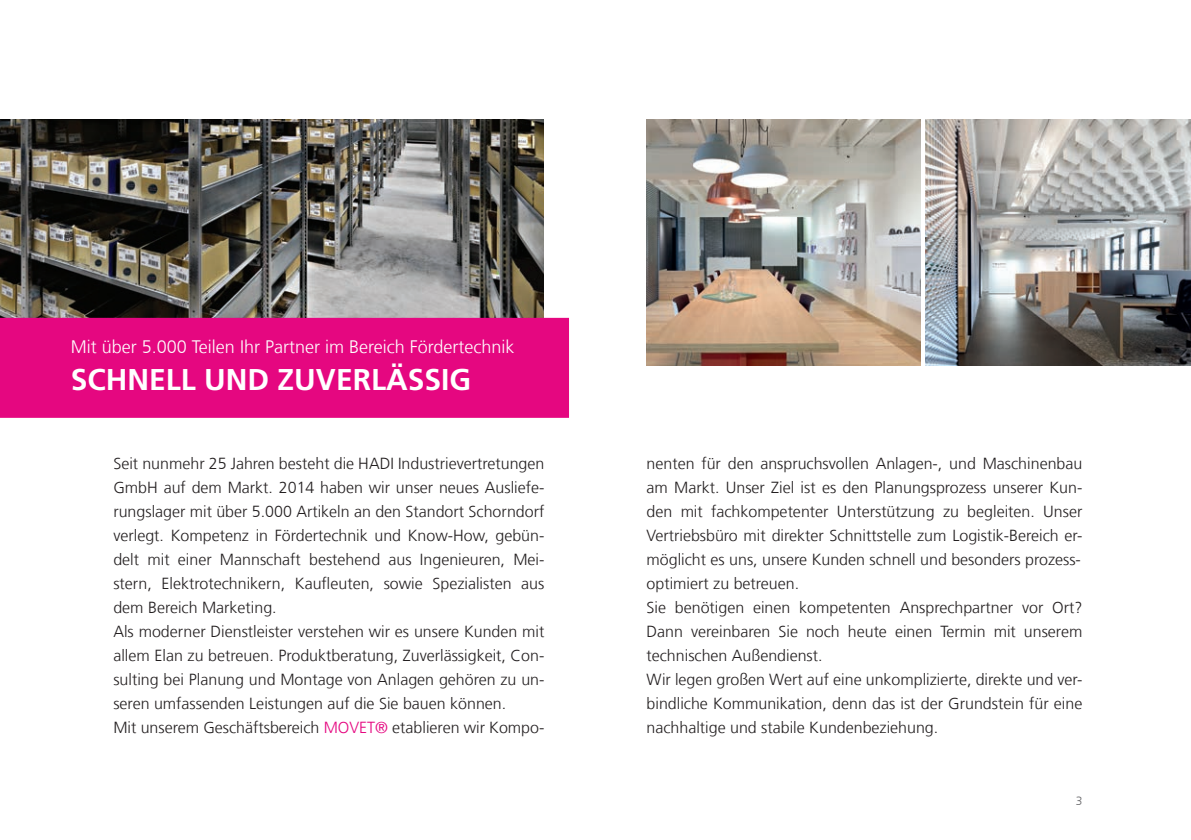
<style>
.page{position:relative;width:1191px;height:840px;background:#fff}
.page>*{position:absolute;margin:0;border:0;box-sizing:border-box;transform-origin:0 0}
.t1{font:700 30px "Frutiger LT Com";color:#fff}
.t2{font:300 18px "Frutiger LT Com";color:#fff}
.t3{font:300 16px/24px "Frutiger LT Com";color:#231f20}
.t4{font:300 12px "Frutiger LT Com";color:#636366}
.s1{color:#e50780}
</style>
<div class="page">
<img style="left:0;top:119px;width:543px;height:198px">
<img style="left:926px;top:119px;width:265px;height:246px">
<img style="left:646px;top:119px;width:274px;height:246px">
<div style="left:0;top:317px;width:569px;height:100px;background:#e50780"></div>
<p class="t2" style="left:71px;top:336px;width:445px">Mit über 5.000 Teilen Ihr Partner im Bereich Fördertechnik</p>
<h1 class="t1" style="left:71px;top:361px;width:402px">SCHNELL UND ZUVERLÄSSIG</h1>
<p class="t3" style="left:113px;top:451px;width:432px">Seit nunmehr 25 Jahren besteht die HADI Industrievertretungen GmbH auf dem Markt. 2014 haben wir unser neues Ausliefe&shy;rungslager mit über 5.000 Artikeln an den Standort Schorndorf verlegt. Kompetenz in Fördertechnik und Know-How, gebün&shy;delt mit einer Mannschaft bestehend aus Ingenieuren, Mei&shy;stern, Elektrotechnikern, Kaufleuten, sowie Spezialisten aus dem Bereich Marketing.<br>Als moderner Dienstleister verstehen wir es unsere Kunden mit allem Elan zu betreuen. Produktberatung, Zuverlässigkeit, Con&shy;sulting bei Planung und Montage von Anlagen gehören zu un&shy;seren umfassenden Leistungen auf die Sie bauen können.<br>Mit unserem Geschäftsbereich <span class="s1">MOVET®</span> etablieren wir Kompo-</p>
<p class="t3" style="left:646px;top:451px;width:437px">nenten für den anspruchsvollen Anlagen-, und Maschinenbau am Markt. Unser Ziel ist es den Planungsprozess unserer Kun&shy;den mit fachkompetenter Unterstützung zu begleiten. Unser Vertriebsbüro mit direkter Schnittstelle zum Logistik-Bereich er&shy;möglicht es uns, unsere Kunden schnell und besonders prozess&shy;optimiert zu betreuen.<br>Sie benötigen einen kompetenten Ansprechpartner vor Ort?<br>Dann vereinbaren Sie noch heute einen Termin mit unserem technischen Außendienst.<br>Wir legen großen Wert auf eine unkomplizierte, direkte und ver&shy;bindliche Kommunikation, denn das ist der Grundstein für eine nachhaltige und stabile Kundenbeziehung.</p>
<p class="t4" style="left:1075px;top:793px;width:8px">3</p>
</div>
